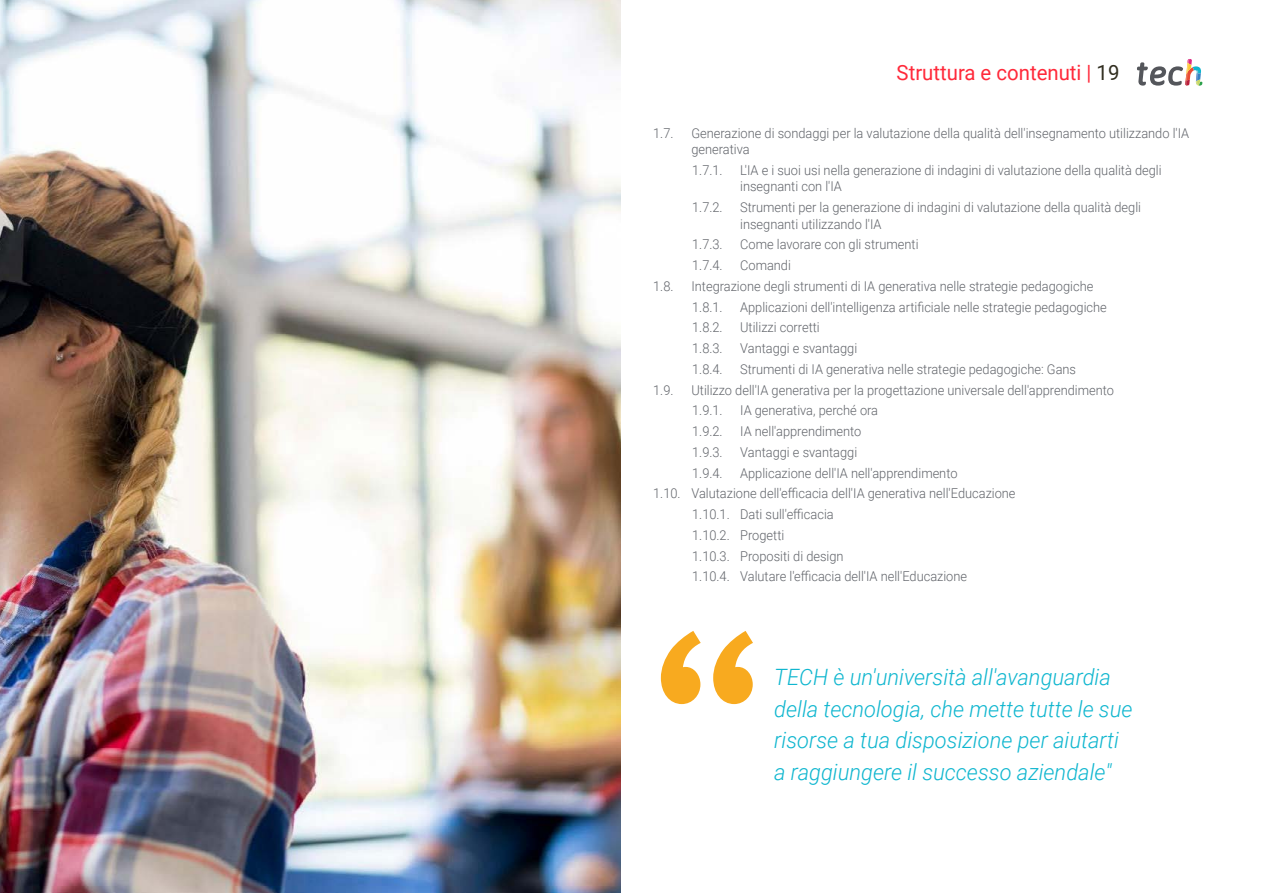
<style>
.page{position:relative;width:1263px;height:893px;background:#fff}
.page>*{position:absolute;margin:0;border:0;box-sizing:border-box;transform-origin:0 0}
.t1{font:italic 300 22.5px/31.5px "Roboto";color:#0fb6cf}
.t2{font:21px "Roboto";color:#ff293a}
.t3{font:300 13.5px/16.5px "Roboto";color:#61646a;scale:.95 1}
.s1{color:#312e20}
</style>
<div class="page">
<img style="left:0;top:0;width:621px;height:893px">
<svg style="left:661px;top:631px;width:92px;height:73px"></svg>
<svg style="left:1137px;top:59px;width:65px;height:27px"></svg>
<h2 class="t2" style="left:897px;top:57px;width:224px">Struttura e contenuti | <span class="s1">19</span></h2>
<p class="t3" style="left:653px;top:124px;width:23px">1.7.</p>
<p class="t3" style="left:691px;top:124px;width:526px">Generazione di sondaggi per la valutazione della qualità dell'insegnamento utilizzando l'IA generativa</p>
<p class="t3" style="left:692px;top:161px;width:34px">1.7.1.</p>
<p class="t3" style="left:740px;top:161px;width:445px">L'IA e i suoi usi nella generazione di indagini di valutazione della qualità degli insegnanti con l'IA</p>
<p class="t3" style="left:692px;top:199px;width:34px">1.7.2.</p>
<p class="t3" style="left:740px;top:199px;width:423px">Strumenti per la generazione di indagini di valutazione della qualità degli insegnanti utilizzando l'IA</p>
<p class="t3" style="left:692px;top:236px;width:34px">1.7.3.</p>
<p class="t3" style="left:740px;top:236px;width:189px">Come lavorare con gli strumenti</p>
<p class="t3" style="left:692px;top:257px;width:34px">1.7.4.</p>
<p class="t3" style="left:740px;top:257px;width:55px">Comandi</p>
<p class="t3" style="left:653px;top:277px;width:23px">1.8.</p>
<p class="t3" style="left:691px;top:275px;width:425px;line-height:20.7px">Integrazione degli strumenti di IA generativa nelle strategie pedagogiche<br>1.8.1.</p>
<p class="t3" style="left:740px;top:298px;width:387px">Applicazioni dell'intelligenza artificiale nelle strategie pedagogiche</p>
<p class="t3" style="left:692px;top:319px;width:34px">1.8.2.</p>
<p class="t3" style="left:740px;top:319px;width:85px">Utilizzi corretti</p>
<p class="t3" style="left:692px;top:340px;width:34px">1.8.3.</p>
<p class="t3" style="left:740px;top:340px;width:125px">Vantaggi e svantaggi</p>
<p class="t3" style="left:692px;top:360px;width:34px">1.8.4.</p>
<p class="t3" style="left:740px;top:360px;width:355px">Strumenti di IA generativa nelle strategie pedagogiche: Gans</p>
<p class="t3" style="left:653px;top:381px;width:23px">1.9.</p>
<p class="t3" style="left:691px;top:379px;width:446px;line-height:20.7px">Utilizzo dell'IA generativa per la progettazione universale dell'apprendimento<br>1.9.1.</p>
<p class="t3" style="left:740px;top:402px;width:147px">IA generativa, perché ora</p>
<p class="t3" style="left:692px;top:423px;width:34px">1.9.2.</p>
<p class="t3" style="left:740px;top:423px;width:129px">IA nell'apprendimento</p>
<p class="t3" style="left:692px;top:443px;width:34px">1.9.3.</p>
<p class="t3" style="left:740px;top:443px;width:125px">Vantaggi e svantaggi</p>
<p class="t3" style="left:692px;top:464px;width:34px">1.9.4.</p>
<p class="t3" style="left:740px;top:464px;width:230px">Applicazione dell'IA nell'apprendimento</p>
<p class="t3" style="left:653px;top:485px;width:383px">1.10. Valutazione dell'efficacia dell'IA generativa nell'Educazione</p>
<p class="t3" style="left:692px;top:506px;width:150px">1.10.1. Dati sull'efficacia</p>
<p class="t3" style="left:692px;top:526px;width:98px">1.10.2. Progetti</p>
<p class="t3" style="left:692px;top:547px;width:161px">1.10.3. Propositi di design</p>
<p class="t3" style="left:692px;top:568px;width:291px">1.10.4. Valutare l'efficacia dell'IA nell'Educazione</p>
<h1 class="t1" style="left:774px;top:661px;width:360px">TECH è un'università all'avanguardia della tecnologia, che mette tutte le sue risorse a tua disposizione per aiutarti a raggiungere il successo aziendale"</h1>
</div>
